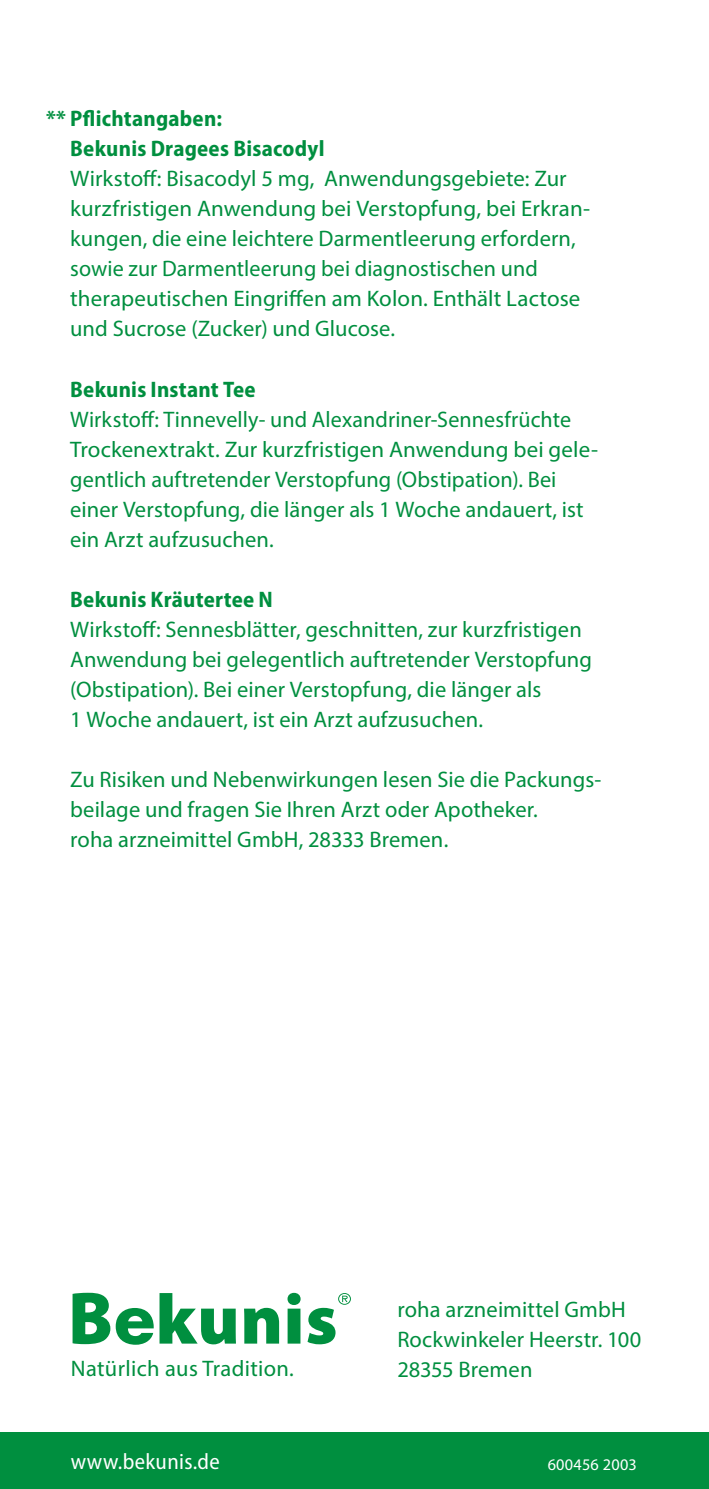
<style>
.page{position:relative;width:709px;height:1489px;background:#fff}
.page>*{position:absolute;margin:0;border:0;box-sizing:border-box;transform-origin:0 0}
.t1{font:22.5px/30px "Myriad Pro";letter-spacing:.005em;color:#008f3f}
.t2{font:700 semi-condensed 22.5px/30px "Myriad Pro";letter-spacing:.01em;color:#008f3f}
.t3{font:semi-condensed 22.5px "Myriad Pro";letter-spacing:.015em;color:#fff}
.t4{font:16.25px "Myriad Pro";letter-spacing:.015em;color:#fff}
</style>
<div class="page">
<svg style="left:73px;top:1292px;width:37px;height:51px"></svg>
<svg style="left:116px;top:1293px;width:120px;height:51px"></svg>
<svg style="left:244px;top:1307px;width:35px;height:36px"></svg>
<svg style="left:287px;top:1292px;width:13px;height:51px"></svg>
<svg style="left:307px;top:1293px;width:44px;height:51px"></svg>
<div style="left:0;top:1431px;width:709px;height:57px;background:#008f3f"></div>
<p class="t2" style="left:70px;top:103px;width:256px;text-indent:-24px">** Pflichtangaben:<br>Bekunis Dragees Bisacodyl</p>
<p class="t1" style="left:70px;top:163px;width:516px">Wirkstoff: Bisacodyl 5 mg, Anwendungsgebiete: Zur kurzfristigen Anwendung bei Verstopfung, bei Erkran--‑ kungen, die eine leichtere Darmentleerung erfordern, sowie zur Darmentleerung bei diagnostischen und therapeutischen Eingriffen am Kolon. Enthält Lactose und Sucrose (Zucker) und Glucose.</p>
<p class="t2" style="left:70px;top:373px;width:187px">Bekunis Instant Tee</p>
<p class="t1" style="left:70px;top:403px;width:529px">Wirkstoff: Tinnevelly- und Alexandriner-Sennesfrüchte Trockenextrakt. Zur kurzfristigen Anwendung bei gele&shy;gentlich auftretender Verstopfung (Obstipation). Bei einer Verstopfung, die länger als 1 Woche andauert, ist ein Arzt aufzusuchen.</p>
<p class="t2" style="left:70px;top:583px;width:204px">Bekunis Kräutertee N</p>
<p class="t1" style="left:70px;top:613px;width:523px">Wirkstoff: Sennesblätter, geschnitten, zur kurzfristigen Anwendung bei gelegentlich auftretender Verstopfung (Obstipation). Bei einer Verstopfung, die länger als<br>1 Woche andauert, ist ein Arzt aufzusuchen.</p>
<p class="t1" style="left:70px;top:763px;width:531px">Zu Risiken und Nebenwirkungen lesen Sie die Packungs&shy;beilage und fragen Sie Ihren Arzt oder Apotheker.<br>roha arzneimittel GmbH, 28333 Bremen.</p>
<p class="t1" style="left:71px;top:1353px;width:224px">Natürlich aus Tradition.</p>
<p class="t1" style="left:397px;top:1293px;width:245px">roha arzneimittel GmbH<br>Rockwinkeler Heerstr. 100<br>28355 Bremen</p>
<p class="t3" style="left:71px;top:1447px;width:150px">www.bekunis.de</p>
<p class="t4" style="left:547px;top:1454px;width:91px">600456 2003</p>
</div>
